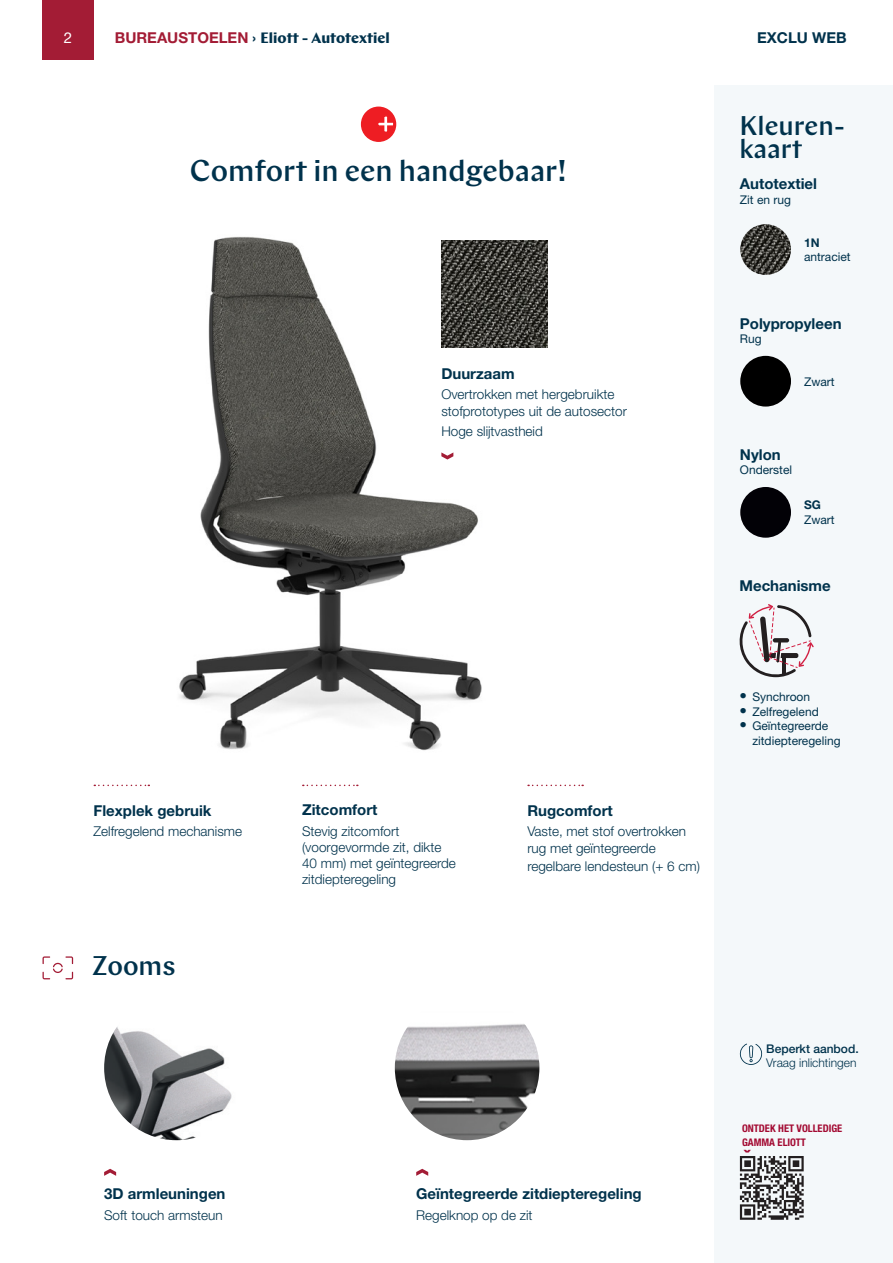
<style>
.page{position:relative;width:893px;height:1263px;background:#fff}
.page>*{position:absolute;margin:0;border:0;box-sizing:border-box;transform-origin:0 0}
._23-04-PLUS_PRODUIT{font:500 30px "Chap";color:#00324c}
._23-07-_NUANCES___SY{font:500 27px "Chap";color:#00324c}
._23-13-page_tarif{font:700 condensed 18px "Helvetica Neue LT Std";color:#a30a32}
._23-05-ARGU{font:700 15px "Helvetica Neue LT Std";color:#00324c}
._23-08-NUANCIER-mati{font:700 15px "Helvetica Neue LT Std";color:#00324c}
._23-01-FAMILLE{font:700 15px "Chap";color:#00324c}
._23-02-GAMME-Ht_PAGE{font:700 15px "Helvetica Neue LT Std";color:#00324c}
.t1{font:15px "Helvetica Neue LT Std";color:#fff}
._23-05-ARGU-2{font:300 13.5px/16.2px "Helvetica Neue LT Std";color:#00324c}
._23-08-NUANCIER-mati-2{font:12px/14.4px "Helvetica Neue LT Std";color:#00324c}
._23-08-NUANCIER-mati-3{font:300 12px/14.4px "Helvetica Neue LT Std";color:#00324c}
._23-09-NUANCIER-CAT{font:12px "Helvetica Neue LT Std";color:#00324c}
._23-13-page_tarif-2{font:700 condensed 10.5px/13.5px "Helvetica Neue LT Std";color:#a30a32}
.s1{font-family:"Helvetica Neue LT Std";color:#a31c35}
.s2{font-family:"Helvetica Neue LT Std"}
.s3{font-weight:700}
.s4{font-weight:700;font-size:15px}
.s5{font-weight:500}
</style>
<div class="page">
<img style="left:93px;top:116px;width:491px;height:671px">
<div style="left:714px;top:85px;width:179px;height:1178px;background:#f4f8fa"></div>
<div style="left:362px;top:107px;width:33px;height:34px;background:#ee1d23;border-radius:50%"></div>
<div style="left:361px;top:107px;width:35px;height:35px;border:2px solid #ee1d23;border-radius:50%"></div>
<svg style="left:378px;top:114px;width:17px;height:20px"></svg>
<div style="left:43px;top:0;width:51px;height:60px;background:#a31c35"></div>
<svg style="left:94px;top:785px;width:55px;height:1px"></svg>
<svg style="left:528px;top:785px;width:55px;height:1px"></svg>
<svg style="left:303px;top:785px;width:55px;height:1px"></svg>
<svg style="left:739px;top:604px;width:75px;height:74px"></svg>
<svg style="left:739px;top:1043px;width:24px;height:22px"></svg>
<svg style="left:441px;top:452px;width:12px;height:7px"></svg>
<img style="left:441px;top:241px;width:107px;height:106px">
<img style="left:740px;top:224px;width:51px;height:51px;border-radius:25px">
<div style="left:740px;top:487px;width:51px;height:51px;background:#020106;border-radius:25px"></div>
<div style="left:740px;top:356px;width:51px;height:51px;background:#000;border-radius:25px"></div>
<img style="left:395px;top:1024px;width:144px;height:116px">
<img style="left:104px;top:995px;width:145px;height:145px;border-radius:72px">
<svg style="left:43px;top:956px;width:30px;height:23px"></svg>
<svg style="left:416px;top:1169px;width:12px;height:7px"></svg>
<svg style="left:104px;top:1169px;width:12px;height:7px"></svg>
<svg style="left:740px;top:1156px;width:64px;height:64px"></svg>
<p class="t1" style="left:64px;top:28px;width:10px">2</p>
<p class="_23-01-FAMILLE" style="left:115px;top:28px;width:277px"><span class="s1">BUREAUSTOELEN</span> <span class="s2">›</span> Eliott - Autotextiel</p>
<p class="_23-02-GAMME-Ht_PAGE" style="left:757px;top:28px;width:91px">EXCLU WEB</p>
<p class="_23-04-PLUS_PRODUIT" style="left:190px;top:152px;width:379px">Comfort in een handgebaar!</p>
<p class="_23-05-ARGU" style="left:441px;top:364px;width:75px">Duurzaam</p>
<p class="_23-05-ARGU-2" style="left:441px;top:386px;width:187px">Overtrokken met hergebruikte stofprototypes uit de autosector</p>
<p class="_23-05-ARGU-2" style="left:441px;top:423px;width:103px">Hoge slijtvastheid</p>
<p class="_23-07-_NUANCES___SY" style="left:739px;top:109px;width:107px">Kleuren-</p>
<p class="_23-07-_NUANCES___SY" style="left:739px;top:131px;width:64px">kaart</p>
<p class="_23-08-NUANCIER-mati" style="left:740px;top:175px;width:79px">Autotextiel</p>
<p class="_23-09-NUANCIER-CAT" style="left:740px;top:192px;width:53px">Zit en rug</p>
<p class="_23-08-NUANCIER-mati-2" style="left:804px;top:235px;width:48px"><span class="s3">1N </span>antraciet</p>
<p class="_23-08-NUANCIER-mati" style="left:740px;top:314px;width:103px">Polypropyleen</p>
<p class="_23-08-NUANCIER-mati-2" style="left:740px;top:331px;width:23px">Rug</p>
<p class="_23-08-NUANCIER-mati-2" style="left:804px;top:374px;width:32px">Zwart</p>
<p class="_23-08-NUANCIER-mati" style="left:740px;top:445px;width:42px">Nylon</p>
<p class="_23-08-NUANCIER-mati-2" style="left:740px;top:463px;width:54px">Onderstel</p>
<p class="_23-08-NUANCIER-mati-2" style="left:804px;top:498px;width:32px"><span class="s3">SG<br></span>Zwart</p>
<p class="_23-08-NUANCIER-mati" style="left:739px;top:576px;width:93px">Mechanisme</p>
<p class="_23-05-ARGU" style="left:94px;top:801px;width:120px">Flexplek gebruik</p>
<p class="_23-05-ARGU-2" style="left:94px;top:823px;width:150px">Zelfregelend mechanisme</p>
<p class="_23-07-_NUANCES___SY" style="left:92px;top:949px;width:85px">Zooms</p>
<p class="_23-05-ARGU" style="left:104px;top:1184px;width:123px">3D armleuningen</p>
<p class="_23-05-ARGU-2" style="left:104px;top:1206px;width:120px">Soft touch armsteun</p>
<p class="_23-05-ARGU" style="left:302px;top:801px;width:77px">Zitcomfort</p>
<p class="_23-05-ARGU-2" style="left:302px;top:822px;width:155px">Stevig zitcomfort (voorgevormde zit, dikte<br>40 mm) met geïntegreerde zitdiepteregeling</p>
<p class="_23-05-ARGU" style="left:527px;top:801px;width:87px">Rugcomfort</p>
<p class="_23-05-ARGU-2" style="left:527px;top:823px;width:160px">Vaste, met stof overtrokken rug met geïntegreerde</p>
<p class="_23-05-ARGU-2" style="left:527px;top:857px;width:174px">regelbare lendesteun (+ 6 cm)</p>
<p class="_23-08-NUANCIER-mati-2" style="left:740px;top:690px;width:72px"><span class="s4">•</span> Synchroon</p>
<p class="_23-08-NUANCIER-mati-2" style="left:740px;top:704px;width:81px"><span class="s4">•</span> Zelfregelend</p>
<p class="_23-08-NUANCIER-mati-2" style="left:752px;top:718px;width:90px;text-indent:-13px"><span class="s4">•</span> Geïntegreerde zitdiepteregeling</p>
<p class="_23-05-ARGU" style="left:416px;top:1184px;width:227px">Geïntegreerde zitdiepteregeling</p>
<p class="_23-05-ARGU-2" style="left:416px;top:1206px;width:118px">Regelknop op de zit</p>
<p class="_23-08-NUANCIER-mati-3" style="left:766px;top:1041px;width:94px"><span class="s5">Beperkt aanbod.<br></span>Vraag inlichtingen</p>
<p class="_23-13-page_tarif-2" style="left:742px;top:1122px;width:102px">ONTDEK HET VOLLEDIGE<br>GAMMA ELIOTT</p>
<p class="_23-13-page_tarif" style="left:759px;top:1149px;width:6px;rotate:90deg">›</p>
</div>
